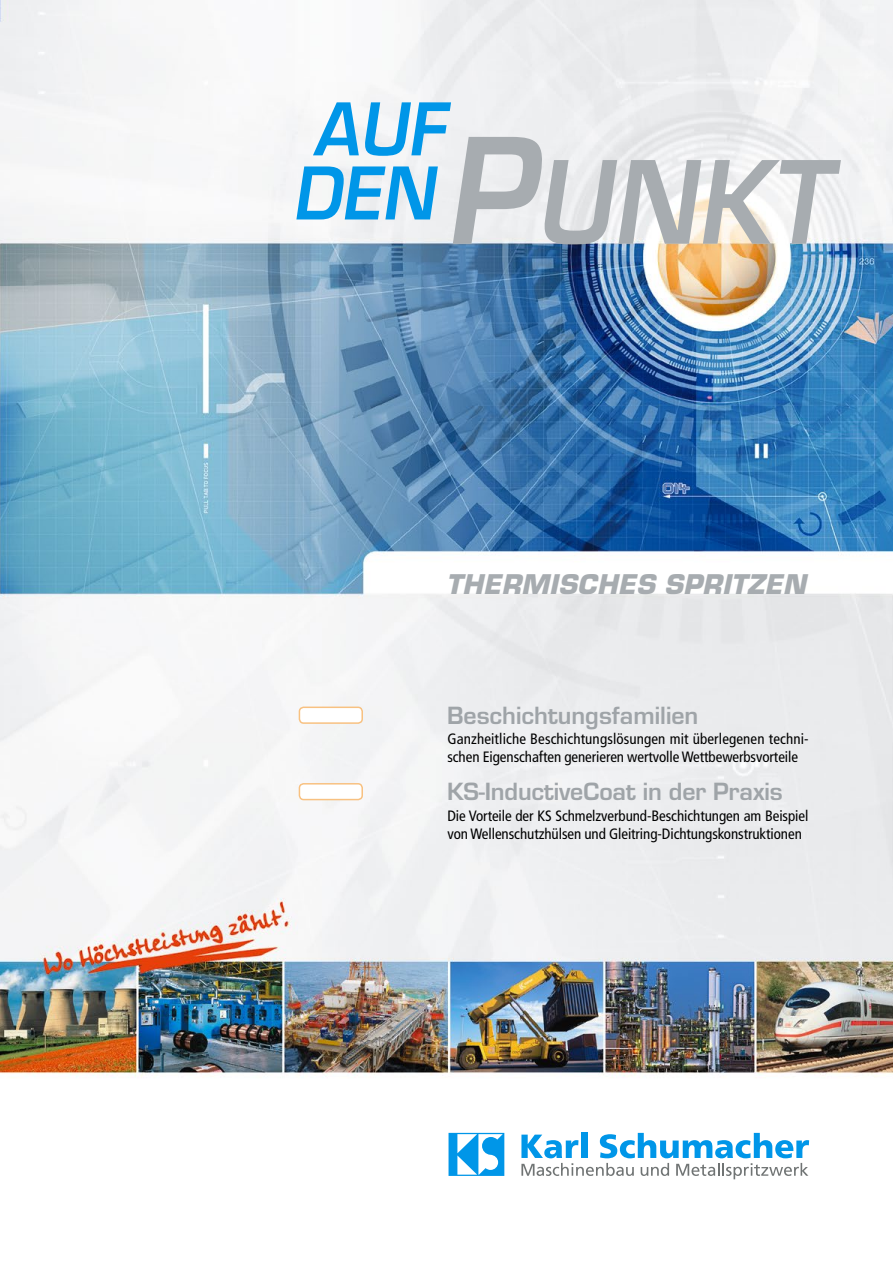
<style>
.page{position:relative;width:893px;height:1263px;background:#fff}
.page>*{position:absolute;margin:0;border:0;box-sizing:border-box;transform-origin:0 0}
.t1{font:italic 600 111.6px "Eurostile";color:#a7acb0;scale:.91 1}
.t2{font:italic 600 70.65px "Eurostile";color:#0096e8;scale:.91 1}
.t3{font:italic 700 26.4px "Eurostile";letter-spacing:.01em;color:#a7acb0}
.t4{font:600 23.1px "Eurostile";color:#9fa4a8}
.t5{font:condensed 15px/18px "Frutiger";letter-spacing:-.005em;color:#000}
.s1{font-size:142.5px}
</style>
<div class="page">
<img style="left:0;top:0;width:893px;height:1180px">
<div style="left:299px;top:707px;width:63px;height:16px;background:#fff;border-radius:4px"></div>
<div style="left:299px;top:706px;width:64px;height:18px;border:2px solid #f8c181;border-radius:4px"></div>
<div style="left:299px;top:784px;width:63px;height:15px;background:#fff;border-radius:4px"></div>
<div style="left:299px;top:783px;width:64px;height:17px;border:2px solid #f8c181;border-radius:4px"></div>
<svg style="left:521px;top:1133px;width:288px;height:46px"></svg>
<svg style="left:448px;top:1133px;width:56px;height:43px"></svg>
<h2 class="t2" style="left:313px;top:85px;width:146px">AUF</h2>
<h1 class="t1" style="left:292px;top:133px;width:591px"><sup>DEN</sup> <span class="s1">P</span>UNKT</h1>
<h3 class="t3" style="left:446px;top:568px;width:361px">THERMISCHES SPRITZEN</h3>
<h3 class="t4" style="left:447px;top:701px;width:253px">Beschichtungsfamilien</h3>
<p class="t5" style="left:447px;top:730px;width:363px">Ganzheitliche Beschichtungslösungen mit überlegenen techni&shy;schen Eigenschaften generieren wertvolle Wettbewerbsvorteile</p>
<h3 class="t4" style="left:447px;top:777px;width:337px">KS-InductiveCoat in der Praxis</h3>
<p class="t5" style="left:447px;top:806px;width:362px">Die Vorteile der KS Schmelzverbund-Beschichtungen am Beispiel von Wellenschutzhülsen und Gleitring-Dichtungskonstruktionen</p>
</div>
